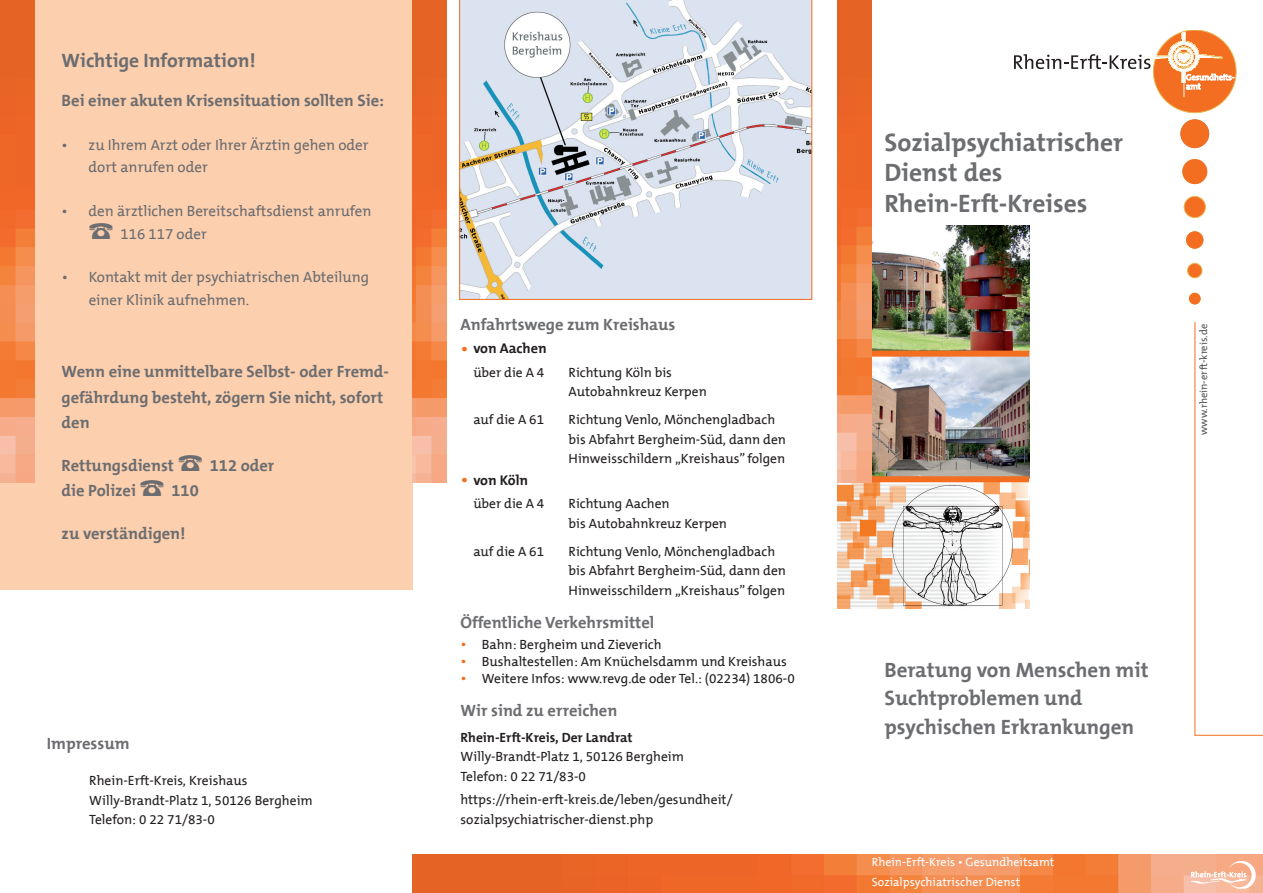
<style>
.page{position:relative;width:1263px;height:893px;background:#fff}
.page>*{position:absolute;margin:0;border:0;box-sizing:border-box;transform-origin:0 0}
.t1{font:700 25.5px/30.6px "The Mix BF";color:#6c6d70}
.t2{font:700 21px/28.5px "The Mix BF";color:#6c6d70}
.t3{font:700 19.5px "The Mix BF";color:#6c6d70}
.t4{font:700 16.5px/25.5px "The Mix BF";color:#6c6d70}
.t5{font:15px/22.5px "The Mix BF";color:#6c6d70}
.t6{font:700 14.25px "The Mix BF";color:#231f20}
.t7{font:13.5px/19.5px "The Mix BF";color:#231f20}
.t8{font:700 13.5px "The Mix BF";color:#231f20}
.t9{font:12px/19.5px "The Mix BF";color:#fff}
.t10{font:10.5px "The Mix BF";color:#57585a}
.s1{font-family:"Mar Vo Sym";font-size:30px}
.s2{font-family:"Mar Vo Sym";font-weight:400;font-size:30px}
.s3{font-weight:400;font-size:19.5px;color:#f36e21}
.s4{font-size:15px;color:#f36e21}
</style>
<div class="page">
<div style="left:0;top:0;width:412px;height:590px;background:#fccfae"></div>
<img style="left:872px;top:357px;width:157px;height:119px">
<img style="left:838px;top:482px;width:191px;height:126px">
<img style="left:412px;top:855px;width:851px;height:38px">
<img style="left:1229px;top:861px;width:23px;height:20px">
<img style="left:1195px;top:871px;width:48px;height:6px">
<img style="left:412px;top:0;width:34px;height:482px">
<img style="left:0;top:0;width:34px;height:482px">
<div style="left:1153px;top:30px;width:83px;height:83px;background:#f36e21;border-radius:50%"></div>
<div style="left:1180px;top:119px;width:29px;height:29px;background:#f36e21;border-radius:50%"></div>
<div style="left:1182px;top:159px;width:25px;height:25px;background:#f36e21;border-radius:50%"></div>
<div style="left:1184px;top:196px;width:21px;height:22px;background:#f36e21;border-radius:50%"></div>
<div style="left:1184px;top:196px;width:21px;height:22px;border:1px solid #e7b756;border-radius:50%"></div>
<div style="left:1186px;top:231px;width:17px;height:18px;background:#f36e21;border-radius:50%"></div>
<div style="left:1187px;top:263px;width:15px;height:15px;background:#f36e21;border-radius:50%"></div>
<div style="left:1187px;top:263px;width:15px;height:15px;border:1px solid #e7b756;border-radius:50%"></div>
<div style="left:1189px;top:293px;width:11px;height:11px;background:#f36e21;border-radius:50%"></div>
<svg style="left:1014px;top:32px;width:220px;height:65px"></svg>
<hr style="left:1194px;top:322px;width:1px;height:413px;background:#f36e21">
<hr style="left:1194px;top:735px;width:69px;height:1px;background:#f36e21">
<svg style="left:459px;top:0;width:353px;height:300px;background:#d5dbe3"></svg>
<img style="left:872px;top:225px;width:157px;height:126px">
<div style="left:838px;top:351px;width:191px;height:6px;background:#f36e21"></div>
<div style="left:838px;top:476px;width:191px;height:6px;background:#f36e21"></div>
<img style="left:838px;top:0;width:34px;height:482px">
<h3 class="t3" style="left:62px;top:49px;width:196px">Wichtige Information!</h3>
<p class="t4" style="left:62px;top:88px;width:324px">Bei einer akuten Krisensituation sollten Sie:</p>
<p class="t5" style="left:89px;top:134px;width:282px;text-indent:-27px">• zu Ihrem Arzt oder Ihrer Ärztin gehen oder dort anrufen oder</p>
<p class="t5" style="left:89px;top:200px;width:284px;text-indent:-27px">• den ärztlichen Bereitschaftsdienst anrufen<br><span class="s1">T</span> 116 117 oder</p>
<p class="t5" style="left:89px;top:266px;width:282px;text-indent:-27px">• Kontakt mit der psychiatrischen Abteilung einer Klinik aufnehmen.</p>
<p class="t4" style="left:62px;top:359px;width:329px">Wenn eine unmittelbare Selbst- oder Fremd&shy;gefährdung besteht, zögern Sie nicht, sofort den</p>
<p class="t4" style="left:62px;top:453px;width:214px">Rettungsdienst <span class="s2">T</span> 112 oder die Polizei <span class="s2">T</span> 110</p>
<p class="t4" style="left:62px;top:521px;width:125px">zu verständigen!</p>
<p class="t4" style="left:47px;top:731px;width:84px">Impressum</p>
<p class="t7" style="left:89px;top:771px;width:225px">Rhein-Erft-Kreis, Kreishaus<br>Willy-Brandt-Platz 1, 50126 Bergheim<br>Telefon: 0 22 71/83-0</p>
<p class="t4" style="left:461px;top:312px;width:216px">Anfahrtswege zum Kreishaus</p>
<p class="t6" style="left:461px;top:340px;width:88px"><span class="s3">•</span> von Aachen</p>
<p class="t7" style="left:473px;top:363px;width:73px">über die A 4</p>
<p class="t7" style="left:569px;top:363px;width:140px">Richtung Köln bis<br>Autobahnkreuz Kerpen</p>
<p class="t7" style="left:473px;top:410px;width:72px">auf die A 61</p>
<p class="t7" style="left:569px;top:410px;width:219px">Richtung Venlo, Mönchengladbach bis Abfahrt Bergheim-Süd, dann den<br>Hinweisschildern „Kreishaus” folgen</p>
<p class="t6" style="left:461px;top:472px;width:69px"><span class="s3">•</span> von Köln</p>
<p class="t7" style="left:473px;top:495px;width:73px">über die A 4</p>
<p class="t7" style="left:569px;top:495px;width:160px">Richtung Aachen<br>bis Autobahnkreuz Kerpen</p>
<p class="t7" style="left:473px;top:542px;width:72px">auf die A 61</p>
<p class="t7" style="left:569px;top:542px;width:219px">Richtung Venlo, Mönchengladbach bis Abfahrt Bergheim-Süd, dann den<br>Hinweisschildern „Kreishaus” folgen</p>
<p class="t4" style="left:461px;top:609px;width:195px">Öffentliche Verkehrsmittel</p>
<p class="t7" style="left:461px;top:635px;width:203px"><span class="s4">•</span> Bahn: Bergheim und Zieverich</p>
<p class="t7" style="left:461px;top:652px;width:328px"><span class="s4">•</span> Bushaltestellen: Am Knüchelsdamm und Kreishaus</p>
<p class="t7" style="left:461px;top:669px;width:336px"><span class="s4">•</span> Weitere Infos: www.revg.de oder Tel.: (02234) 1806-0</p>
<p class="t4" style="left:461px;top:698px;width:158px">Wir sind zu erreichen</p>
<p class="t8" style="left:461px;top:730px;width:174px">Rhein-Erft-Kreis, Der Landrat</p>
<p class="t7" style="left:461px;top:747px;width:225px">Willy-Brandt-Platz 1, 50126 Bergheim<br>Telefon: 0 22 71/83-0</p>
<p class="t7" style="left:461px;top:790px;width:274px">https://rhein-erft-kreis.de/leben/gesundheit/ sozialpsychiatrischer-dienst.php</p>
<h1 class="t1" style="left:884px;top:127px;width:240px">Sozialpsychiatrischer<br>Dienst des<br>Rhein-Erft-Kreises</h1>
<p class="t10" style="left:1198px;top:435px;width:113px;rotate:-90deg">www.rhein-erft-kreis.de</p>
<h2 class="t2" style="left:884px;top:656px;width:266px">Beratung von Menschen mit<br>Suchtproblemen und psychischen Erkrankungen</h2>
<p class="t9" style="left:872px;top:853px;width:184px">Rhein-Erft-Kreis • Gesundheitsamt<br>Sozialpsychiatrischer Dienst</p>
</div>
